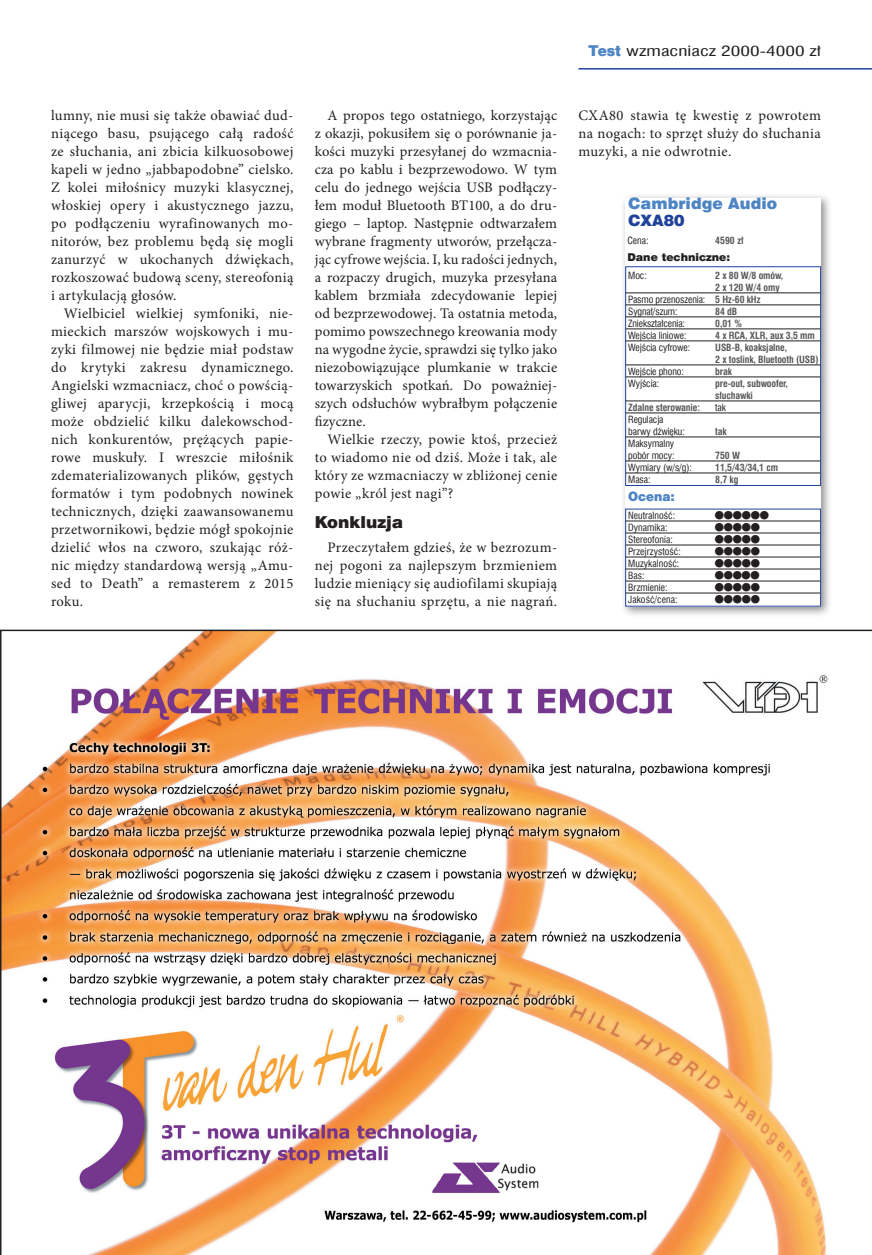
<style>
.page{position:relative;width:872px;height:1255px;background:#fff}
.page>*{position:absolute;margin:0;border:0;box-sizing:border-box;transform-origin:0 0}
.srodtytuly{font:16.5px "Swis 721 Blk EU";color:#231f20}
.glowka_tabeli_danych{font:15.75px/16.5px "Swis 721 Blk EU";letter-spacing:.005em;color:#4d84c4}
.tekst{font:14.55px/18px "Minion Pro";letter-spacing:.025em;color:#231f20;text-align:justify}
.t1{font:13.8px "Swis 721 Cn EU";color:#231f20;scale:1.4 1}
.glowka_tabeli_danych-2{font:12px "Swis 721 Blk 2 EU";color:#4d84c4}
.t2{font:10.8px "Swis 721 Blk EU";color:#231f20}
.dane_techniczne_w_ta{font:9.75px/12px "Swis 721 Cn EU";letter-spacing:-.01em;color:#231f20}
.dane_techniczne_w_ta-2{font:700 9.75px/12px "Swis 721 Cn EU";letter-spacing:-.01em;color:#57585a}
.dane_techniczne_w_ta-3{font:9.75px "Hi Fi Hd";color:#231f20}
.s1{font-family:"Swis 721 Blk 2 EU";color:#4d84c4}
.s2{color:#1f439b}
.s3{font-weight:700;color:#57585a}
</style>
<div class="page">
<hr style="left:578px;top:68px;width:294px;height:2px;background:#1f439b">
<div style="left:620px;top:193px;width:212px;height:424px;background:#231f20;opacity:.5"></div>
<div style="left:625px;top:198px;width:196px;height:408px;background:#fff"></div>
<hr style="left:625px;top:292px;width:196px;height:1px;background:#231f20">
<hr style="left:625px;top:304px;width:196px;height:1px;background:#231f20">
<hr style="left:625px;top:316px;width:196px;height:1px;background:#231f20">
<hr style="left:625px;top:328px;width:196px;height:1px;background:#231f20">
<hr style="left:625px;top:340px;width:196px;height:1px;background:#231f20">
<hr style="left:625px;top:364px;width:196px;height:1px;background:#231f20">
<hr style="left:625px;top:376px;width:196px;height:1px;background:#231f20">
<hr style="left:625px;top:400px;width:196px;height:1px;background:#231f20">
<hr style="left:625px;top:412px;width:196px;height:1px;background:#231f20">
<hr style="left:625px;top:436px;width:196px;height:1px;background:#231f20">
<hr style="left:625px;top:460px;width:196px;height:1px;background:#231f20">
<hr style="left:625px;top:472px;width:196px;height:1px;background:#231f20">
<hr style="left:625px;top:520px;width:196px;height:1px;background:#231f20">
<hr style="left:625px;top:532px;width:196px;height:1px;background:#231f20">
<hr style="left:625px;top:544px;width:196px;height:1px;background:#231f20">
<hr style="left:625px;top:556px;width:196px;height:1px;background:#231f20">
<hr style="left:625px;top:568px;width:196px;height:1px;background:#231f20">
<hr style="left:625px;top:580px;width:196px;height:1px;background:#231f20">
<hr style="left:625px;top:592px;width:196px;height:1px;background:#231f20">
<div style="left:625px;top:266px;width:196px;height:220px;border:1px solid #1f439b"></div>
<div style="left:625px;top:508px;width:196px;height:98px;border:1px solid #1f439b"></div>
<svg style="left:0;top:629px;width:872px;height:625px"></svg>
<p class="t1" style="left:588px;top:41px;width:168px"><span class="s1">Test</span> wzmacniacz 2000-4000 zł</p>
<p class="tekst" style="left:51px;top:106px;width:244px">lumny, nie musi się także obawiać dud&shy;niącego basu, psującego całą radość ze słuchania, ani zbicia kilkuosobowej kapeli w jedno „jabbapodobne” cielsko.<br>Z kolei miłośnicy muzyki klasycznej, włoskiej opery i akustycznego jazzu, po podłączeniu wyrafinowanych mo&shy;nitorów, bez problemu będą się mogli zanurzyć w ukochanych dźwiękach, rozkoszować budową sceny, stereofonią i artykulacją głosów.</p>
<p class="tekst" style="left:51px;top:304px;width:244px;text-indent:13px">Wielbiciel wielkiej symfoniki, nie&shy;mieckich marszów wojskowych i mu&shy;zyki filmowej nie będzie miał podstaw do krytyki zakresu dynamicznego.<br>Angielski wzmacniacz, choć o powścią&shy;gliwej aparycji, krzepkością i mocą może obdzielić kilku dalekowschod&shy;nich konkurentów, prężących papie&shy;rowe muskuły. I wreszcie miłośnik zdematerializowanych plików, gęstych formatów i tym podobnych nowinek technicznych, dzięki zaawansowanemu przetwornikowi, będzie mógł spokojnie dzielić włos na czworo, szukając róż&shy;nic między standardową wersją „Amu&shy;sed to Death” a remasterem z 2015 roku.</p>
<p class="tekst" style="left:315px;top:106px;width:244px;text-indent:13px">A propos tego ostatniego, korzystając z okazji, pokusiłem się o porównanie ja&shy;kości muzyki przesyłanej do wzmacnia&shy;cza po kablu i bezprzewodowo. W tym celu do jednego wejścia USB podłączy&shy;łem moduł Bluetooth BT100, a do dru&shy;giego – laptop. Następnie odtwarzałem wybrane fragmenty utworów, przełącza&shy;jąc cyfrowe wejścia. I, ku radości jednych, a rozpaczy drugich, muzyka przesyłana kablem brzmiała zdecydowanie lepiej od bezprzewodowej. Ta ostatnia metoda, pomimo powszechnego kreowania mody na wygodne życie, sprawdzi się tylko jako niezobowiązujące plumkanie w trakcie towarzyskich spotkań. Do poważniej&shy;szych odsłuchów wybrałbym połączenie fizyczne.</p>
<p class="tekst" style="left:315px;top:430px;width:244px;text-indent:13px">Wielkie rzeczy, powie ktoś, przecież to wiadomo nie od dziś. Może i tak, ale który ze wzmacniaczy w zbliżonej cenie powie „król jest nagi”?</p>
<p class="srodtytuly" style="left:315px;top:512px;width:90px">Konkluzja</p>
<p class="tekst" style="left:315px;top:538px;width:244px;text-indent:13px">Przeczytałem gdzieś, że w bezrozum&shy;nej pogoni za najlepszym brzmieniem ludzie mieniący się audiofilami skupiają się na słuchaniu sprzętu, a nie nagrań.</p>
<p class="tekst" style="left:578px;top:106px;width:244px">CXA80 stawia tę kwestię z powrotem na nogach: to sprzęt służy do słuchania muzyki, a nie odwrotnie.</p>
<p class="glowka_tabeli_danych" style="left:628px;top:196px;width:150px">Cambridge Audio<br><span class="s2">CXA80</span></p>
<p class="dane_techniczne_w_ta" style="left:627px;top:234px;width:23px">Cena:</p>
<p class="dane_techniczne_w_ta-2" style="left:715px;top:235px;width:30px">4590 zł</p>
<p class="t2" style="left:627px;top:250px;width:104px">Dane techniczne:</p>
<p class="dane_techniczne_w_ta" style="left:628px;top:269px;width:20px">Moc:</p>
<p class="dane_techniczne_w_ta-2" style="left:715px;top:269px;width:70px">2 x 80 W/8 omów,</p>
<p class="dane_techniczne_w_ta-2" style="left:715px;top:281px;width:66px">2 x 120 W/4 omy</p>
<p class="dane_techniczne_w_ta" style="left:628px;top:293px;width:134px">Pasmo przenoszenia: <span class="s3">5 Hz-60 kHz</span></p>
<p class="dane_techniczne_w_ta" style="left:628px;top:305px;width:51px">Sygnał/szum:</p>
<p class="dane_techniczne_w_ta-2" style="left:715px;top:305px;width:23px">84 dB</p>
<p class="dane_techniczne_w_ta" style="left:628px;top:317px;width:58px">Zniekształcenia:</p>
<p class="dane_techniczne_w_ta-2" style="left:715px;top:317px;width:28px">0,01 %</p>
<p class="dane_techniczne_w_ta" style="left:628px;top:329px;width:60px">Wejścia liniowe:</p>
<p class="dane_techniczne_w_ta-2" style="left:715px;top:329px;width:101px">4 x RCA, XLR, aux 3,5 mm</p>
<p class="dane_techniczne_w_ta" style="left:628px;top:341px;width:63px">Wejścia cyfrowe:</p>
<p class="dane_techniczne_w_ta-2" style="left:715px;top:341px;width:105px">USB-B, koaksjalne,<br>2 x toslink, Bluetooth (USB)</p>
<p class="dane_techniczne_w_ta" style="left:628px;top:365px;width:57px">Wejście phono:</p>
<p class="dane_techniczne_w_ta-2" style="left:715px;top:365px;width:18px">brak</p>
<p class="dane_techniczne_w_ta" style="left:628px;top:377px;width:32px">Wyjścia:</p>
<p class="dane_techniczne_w_ta-2" style="left:715px;top:377px;width:74px">pre-out, subwoofer, słuchawki</p>
<p class="dane_techniczne_w_ta-2" style="left:628px;top:401px;width:73px">Zdalne sterowanie:</p>
<p class="dane_techniczne_w_ta" style="left:715px;top:401px;width:12px">tak</p>
<p class="dane_techniczne_w_ta" style="left:628px;top:413px;width:58px">Regulacja barwy dźwięku:</p>
<p class="dane_techniczne_w_ta-2" style="left:715px;top:425px;width:13px">tak</p>
<p class="dane_techniczne_w_ta" style="left:628px;top:437px;width:48px">Maksymalny pobór mocy:</p>
<p class="dane_techniczne_w_ta-2" style="left:715px;top:449px;width:26px">750 W</p>
<p class="dane_techniczne_w_ta" style="left:628px;top:461px;width:65px">Wymiary (w/s/g):</p>
<p class="dane_techniczne_w_ta-2" style="left:715px;top:461px;width:64px">11,5/43/34,1 cm</p>
<p class="dane_techniczne_w_ta" style="left:628px;top:473px;width:24px">Masa:</p>
<p class="dane_techniczne_w_ta-2" style="left:715px;top:473px;width:25px">8,7 kg</p>
<p class="glowka_tabeli_danych-2" style="left:628px;top:488px;width:48px">Ocena:</p>
<p class="dane_techniczne_w_ta" style="left:628px;top:509px;width:48px">Neutralność:</p>
<p class="dane_techniczne_w_ta-3" style="left:715px;top:509px;width:55px">≤≤≤≤≤≤</p>
<p class="dane_techniczne_w_ta" style="left:628px;top:521px;width:41px">Dynamika:</p>
<p class="dane_techniczne_w_ta-3" style="left:715px;top:521px;width:46px">≤≤≤≤≤</p>
<p class="dane_techniczne_w_ta" style="left:628px;top:533px;width:46px">Stereofonia:</p>
<p class="dane_techniczne_w_ta-3" style="left:715px;top:533px;width:46px">≤≤≤≤≤</p>
<p class="dane_techniczne_w_ta" style="left:628px;top:545px;width:54px">Przejrzystość:</p>
<p class="dane_techniczne_w_ta-3" style="left:715px;top:545px;width:46px">≤≤≤≤≤</p>
<p class="dane_techniczne_w_ta" style="left:628px;top:557px;width:53px">Muzykalność:</p>
<p class="dane_techniczne_w_ta-3" style="left:715px;top:557px;width:46px">≤≤≤≤≤</p>
<p class="dane_techniczne_w_ta" style="left:628px;top:569px;width:18px">Bas:</p>
<p class="dane_techniczne_w_ta-3" style="left:715px;top:569px;width:46px">≤≤≤≤≤</p>
<p class="dane_techniczne_w_ta" style="left:628px;top:581px;width:41px">Brzmienie:</p>
<p class="dane_techniczne_w_ta-3" style="left:715px;top:581px;width:46px">≤≤≤≤≤</p>
<p class="dane_techniczne_w_ta" style="left:628px;top:593px;width:51px">Jakość/cena:</p>
<p class="dane_techniczne_w_ta-3" style="left:715px;top:593px;width:46px">≤≤≤≤≤</p>
</div>
